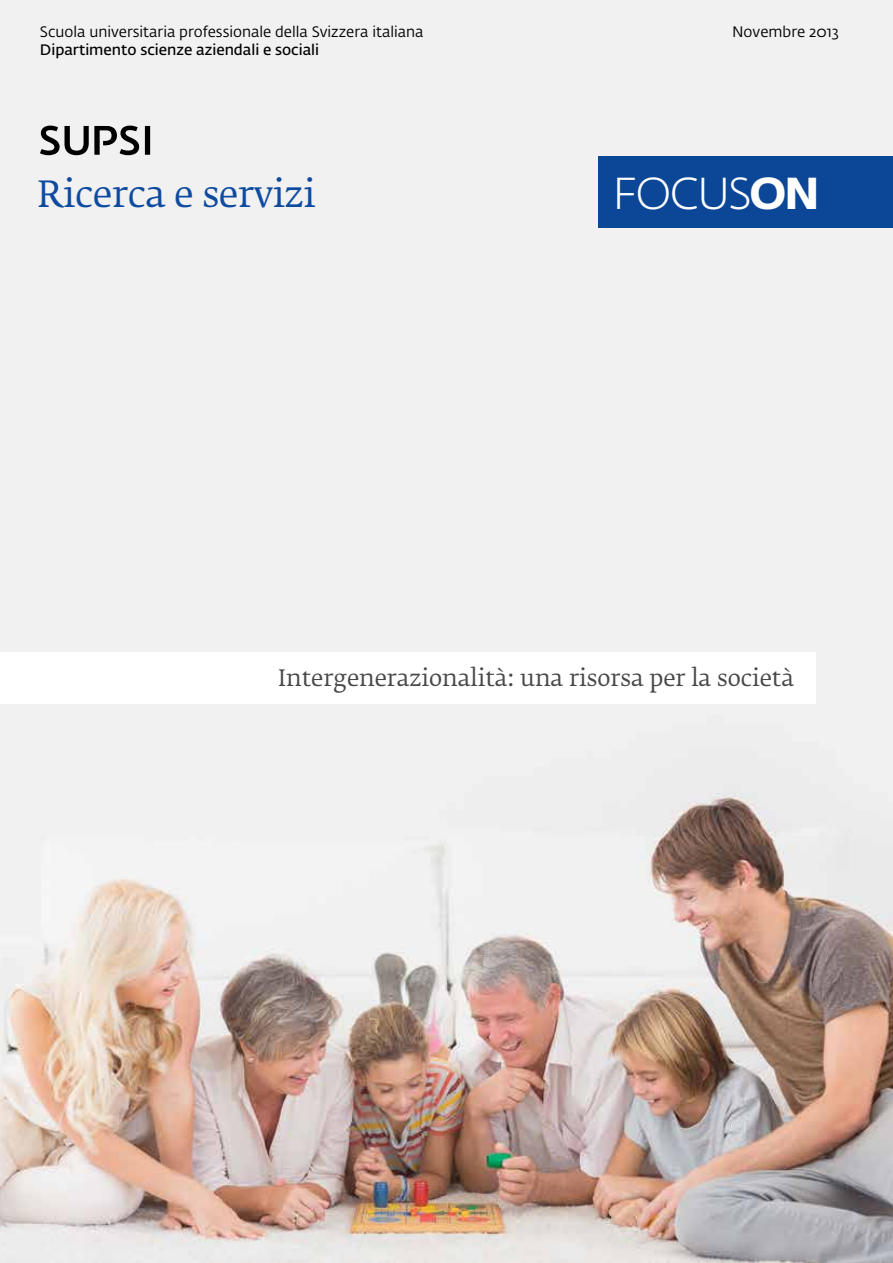
<style>
.page{position:relative;width:893px;height:1263px;background:#fff}
.page>*{position:absolute;margin:0;border:0;box-sizing:border-box;transform-origin:0 0}
.t1{font:300 44.25px "SUPSI Fedra Sans";letter-spacing:-.05em;color:#fff}
.t2{font:36px "SUPSI Fedra Serif";letter-spacing:-.01em;color:#0d4ba0}
.t3{font:22.5px "SUPSI Fedra Serif";color:#48484a}
.t4{font:15px "SUPSI Fedra Sans";color:#000}
.t5{font:600 15px "SUPSI Fedra Sans";color:#000}
.s1{font-weight:700}
</style>
<div class="page">
<img style="left:0;top:0;width:893px;height:1263px">
<div style="left:598px;top:156px;width:295px;height:72px;background:#0c4697"></div>
<div style="left:0;top:653px;width:815px;height:51px;background:#fff"></div>
<svg style="left:145px;top:126px;width:5px;height:29px"></svg>
<svg style="left:40px;top:126px;width:99px;height:29px"></svg>
<p class="t4" style="left:40px;top:23px;width:385px">Scuola universitaria professionale della Svizzera italiana</p>
<p class="t5" style="left:40px;top:41px;width:281px">Dipartimento scienze aziendali e sociali</p>
<h2 class="t2" style="left:37px;top:169px;width:280px">Ricerca e servizi</h2>
<p class="t4" style="left:732px;top:23px;width:108px">Novembre 2013</p>
<h1 class="t1" style="left:613px;top:167px;width:209px">FOCUS<span class="s1">ON</span></h1>
<h3 class="t3" style="left:278px;top:662px;width:518px">Intergenerazionalità: una risorsa per la società</h3>
</div>
